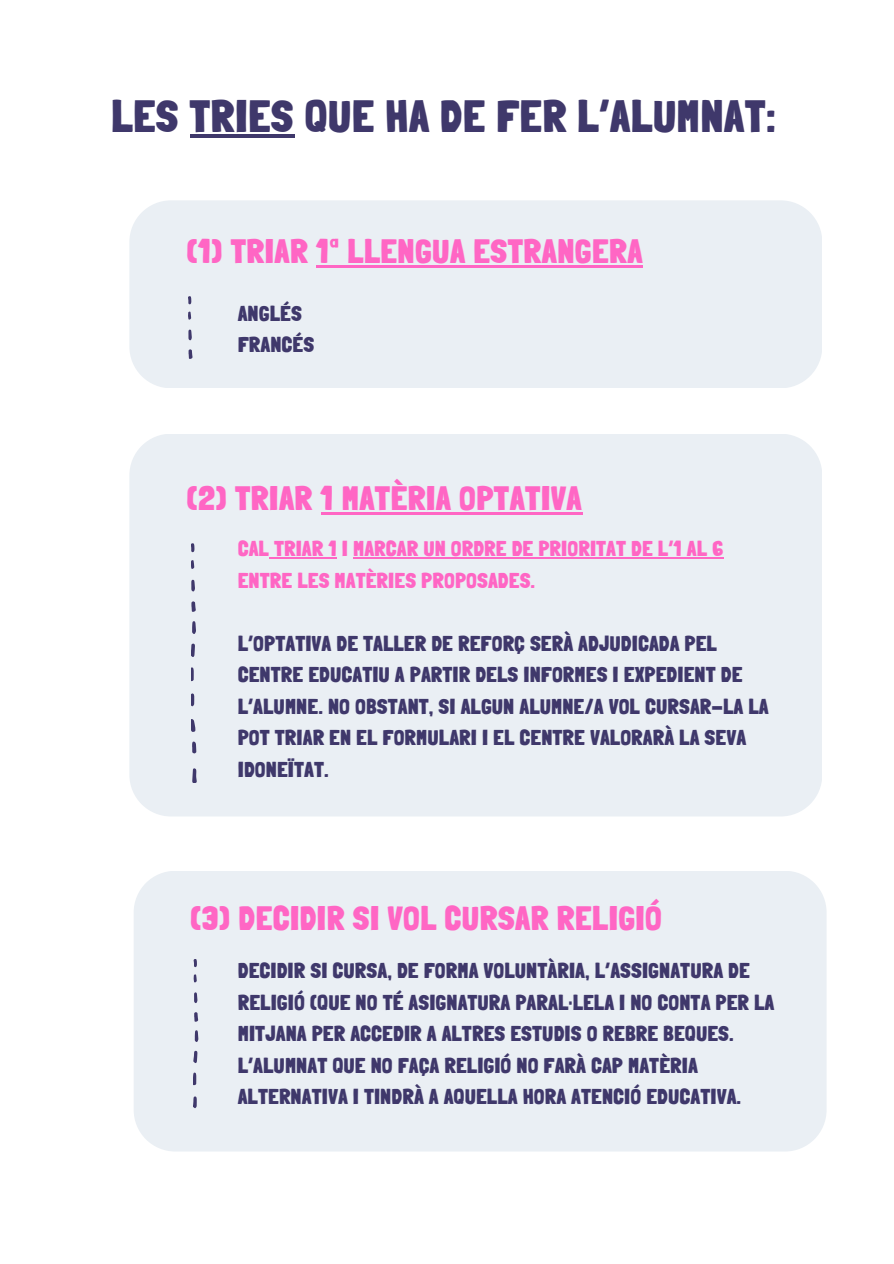
<style>
.page{position:relative;width:894px;height:1264px;background:#fff}
.page>*{position:absolute;margin:0;border:0;box-sizing:border-box;transform-origin:0 0}
.t1{font:900 44.1px "Londrina Solid";letter-spacing:.035em;color:#3f386b}
.t2{font:900 33px "Londrina Solid";letter-spacing:.035em;color:#ff66c4}
.t3{font:900 21px/31.5px "Londrina Solid";letter-spacing:.035em;color:#3f386b}
.t4{font:900 21px "Londrina Solid";letter-spacing:.035em;color:#ff66c4}
</style>
<div class="page">
<hr style="left:190px;top:134px;width:104px;height:3px;background:#3f386b">
<div style="left:129px;top:200px;width:692px;height:188px;background:#eaeff4"></div>
<svg style="left:188px;top:349px;width:4px;height:10px"></svg>
<svg style="left:188px;top:329px;width:4px;height:11px"></svg>
<svg style="left:188px;top:296px;width:3px;height:8px"></svg>
<svg style="left:188px;top:311px;width:3px;height:9px"></svg>
<div style="left:129px;top:434px;width:692px;height:382px;background:#eaeff4"></div>
<hr style="left:269px;top:557px;width:68px;height:1px;background:#ff66c4">
<hr style="left:353px;top:557px;width:370px;height:1px;background:#ff66c4">
<hr style="left:316px;top:265px;width:327px;height:2px;background:#ff66c4">
<hr style="left:321px;top:512px;width:261px;height:3px;background:#ff66c4">
<div style="left:134px;top:871px;width:692px;height:280px;background:#eaeff4"></div>
<svg style="left:191px;top:719px;width:4px;height:13px"></svg>
<svg style="left:192px;top:768px;width:5px;height:15px"></svg>
<svg style="left:191px;top:667px;width:3px;height:14px"></svg>
<svg style="left:191px;top:643px;width:4px;height:14px"></svg>
<svg style="left:191px;top:693px;width:3px;height:13px"></svg>
<svg style="left:192px;top:741px;width:4px;height:12px"></svg>
<svg style="left:192px;top:621px;width:4px;height:13px"></svg>
<svg style="left:191px;top:601px;width:5px;height:11px"></svg>
<svg style="left:191px;top:579px;width:4px;height:12px"></svg>
<svg style="left:191px;top:543px;width:3px;height:9px"></svg>
<svg style="left:191px;top:560px;width:3px;height:9px"></svg>
<svg style="left:193px;top:1072px;width:3px;height:13px"></svg>
<svg style="left:193px;top:1050px;width:4px;height:13px"></svg>
<svg style="left:193px;top:1096px;width:4px;height:12px"></svg>
<svg style="left:195px;top:1030px;width:3px;height:12px"></svg>
<svg style="left:194px;top:1012px;width:4px;height:9px"></svg>
<svg style="left:194px;top:992px;width:3px;height:11px"></svg>
<svg style="left:193px;top:958px;width:4px;height:9px"></svg>
<svg style="left:193px;top:974px;width:4px;height:8px"></svg>
<h1 class="t1" style="left:112px;top:90px;width:665px">LES TRIES QUE HA DE FER L’ALUMNAT:</h1>
<p class="t2" style="left:187px;top:232px;width:456px">(1) TRIAR 1ª LLENGUA ESTRANGERA</p>
<p class="t3" style="left:238px;top:298px;width:65px">ANGLÉS</p>
<p class="t3" style="left:238px;top:329px;width:77px">FRANCÉS</p>
<p class="t2" style="left:187px;top:479px;width:395px">(2) TRIAR 1 MATÈRIA OPTATIVA</p>
<h2 class="t4" style="left:238px;top:536px;width:486px">CAL TRIAR 1 I MARCAR UN ORDRE DE PRIORITAT DE L’1 AL 6</h2>
<p class="t4" style="left:238px;top:568px;width:298px">ENTRE LES MATÈRIES PROPOSADES.</p>
<p class="t3" style="left:238px;top:627px;width:531px">L’OPTATIVA DE TALLER DE REFORÇ SERÀ ADJUDICADA PEL CENTRE EDUCATIU A PARTIR DELS INFORMES I EXPEDIENT DE L’ALUMNE. NO OBSTANT, SI ALGUN ALUMNE/A VOL CURSAR-LA LA POT TRIAR EN EL FORMULARI I EL CENTRE VALORARÀ LA SEVA IDONEÏTAT.</p>
<h2 class="t2" style="left:190px;top:899px;width:472px">(3) DECIDIR SI VOL CURSAR RELIGIÓ</h2>
<p class="t3" style="left:238px;top:955px;width:537px">DECIDIR SI CURSA, DE FORMA VOLUNTÀRIA, L’ASSIGNATURA DE RELIGIÓ (QUE NO TÉ ASIGNATURA PARAL·LELA I NO CONTA PER LA MITJANA PER ACCEDIR A ALTRES ESTUDIS O REBRE BEQUES.<br>L’ALUMNAT QUE NO FAÇA RELIGIÓ NO FARÀ CAP MATÈRIA ALTERNATIVA I TINDRÀ A AQUELLA HORA ATENCIÓ EDUCATIVA.</p>
</div>
